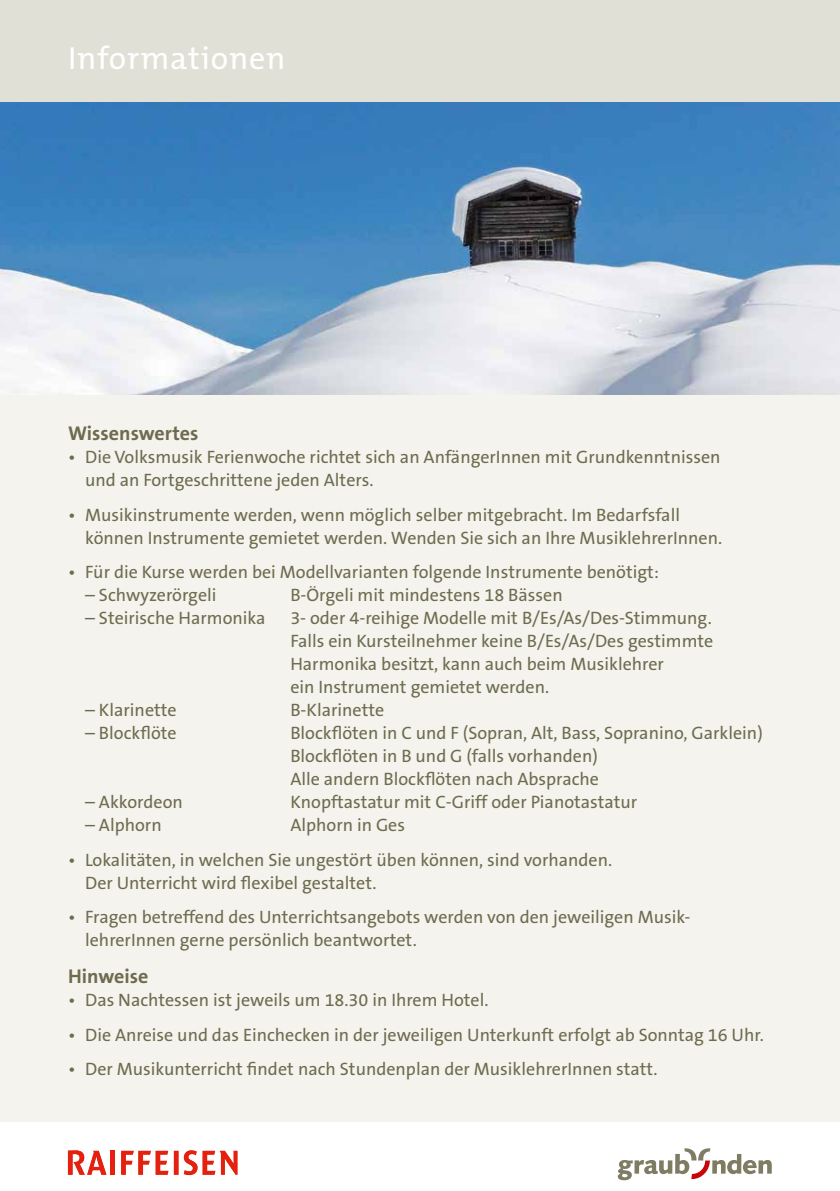
<style>
.page{position:relative;width:840px;height:1191px;background:#fff}
.page>*{position:absolute;margin:0;border:0;box-sizing:border-box;transform-origin:0 0}
.t1{font:32px "The Mix B5 Plain";letter-spacing:.025em;color:#fff}
.t2{font:700 20px "The Sans B7";color:#6e6b4e}
.t3{font:18px/23px "The Sans B5 Plain";color:#6e6b4e}
</style>
<div class="page">
<div style="left:0;top:102px;width:839px;height:1038px;background:#f4f3ee"></div>
<div style="left:0;top:1123px;width:839px;height:68px;background:#fff"></div>
<div style="left:0;top:0;width:839px;height:102px;background:#e1e0d6"></div>
<svg style="left:68px;top:1150px;width:169px;height:25px"></svg>
<svg style="left:617px;top:1148px;width:154px;height:32px"></svg>
<img style="left:0;top:102px;width:839px;height:292px">
<h1 class="t1" style="left:68px;top:42px;width:219px">Informationen</h1>
<p class="t2" style="left:68px;top:423px;width:132px">Wissenswertes</p>
<p class="t3" style="left:85px;top:446px;width:636px;text-indent:-17px">• Die Volksmusik Ferienwoche richtet sich an AnfängerInnen mit Grundkenntnissen und an Fortgeschrittene jeden Alters.</p>
<p class="t3" style="left:85px;top:504px;width:638px;text-indent:-17px">• Musikinstrumente werden, wenn möglich selber mitgebracht. Im Bedarfsfall können Instrumente gemietet werden. Wenden Sie sich an Ihre MusiklehrerInnen.</p>
<p class="t3" style="left:68px;top:561px;width:592px">• Für die Kurse werden bei Modellvarianten folgende Instrumente benötigt:</p>
<p class="t3" style="left:85px;top:584px;width:133px">– Schwyzerörgeli</p>
<p class="t3" style="left:290px;top:584px;width:274px">B-Örgeli mit mindestens 18 Bässen</p>
<p class="t3" style="left:85px;top:607px;width:182px">– Steirische Harmonika</p>
<p class="t3" style="left:290px;top:607px;width:424px">3- oder 4-reihige Modelle mit B/Es/As/Des-Stimmung.<br>Falls ein Kursteilnehmer keine B/Es/As/Des gestimmte Harmonika besitzt, kann auch beim Musiklehrer<br>ein Instrument gemietet werden.</p>
<p class="t3" style="left:85px;top:699px;width:93px">– Klarinette</p>
<p class="t3" style="left:290px;top:699px;width:95px">B-Klarinette</p>
<p class="t3" style="left:85px;top:722px;width:93px">– Blockflöte</p>
<p class="t3" style="left:290px;top:722px;width:473px">Blockflöten in C und F (Sopran, Alt, Bass, Sopranino, Garklein)<br>Blockflöten in B und G (falls vorhanden)<br>Alle andern Blockflöten nach Absprache</p>
<p class="t3" style="left:85px;top:791px;width:99px">– Akkordeon</p>
<p class="t3" style="left:290px;top:791px;width:348px">Knopftastatur mit C-Griff oder Pianotastatur</p>
<p class="t3" style="left:85px;top:814px;width:78px">– Alphorn</p>
<p class="t3" style="left:290px;top:814px;width:116px">Alphorn in Ges</p>
<p class="t3" style="left:85px;top:848px;width:528px;text-indent:-17px">• Lokalitäten, in welchen Sie ungestört üben können, sind vorhanden.<br>Der Unterricht wird flexibel gestaltet.</p>
<p class="t3" style="left:85px;top:906px;width:606px;text-indent:-17px">• Fragen betreffend des Unterrichtsangebots werden von den jeweiligen Musik&shy;lehrerInnen gerne persönlich beantwortet.</p>
<p class="t2" style="left:68px;top:966px;width:82px">Hinweise</p>
<p class="t3" style="left:68px;top:989px;width:421px">• Das Nachtessen ist jeweils um 18.30 in Ihrem Hotel.</p>
<p class="t3" style="left:68px;top:1023px;width:696px">• Die Anreise und das Einchecken in der jeweiligen Unterkunft erfolgt ab Sonntag 16 Uhr.</p>
<p class="t3" style="left:68px;top:1058px;width:590px">• Der Musikunterricht findet nach Stundenplan der MusiklehrerInnen statt.</p>
</div>
